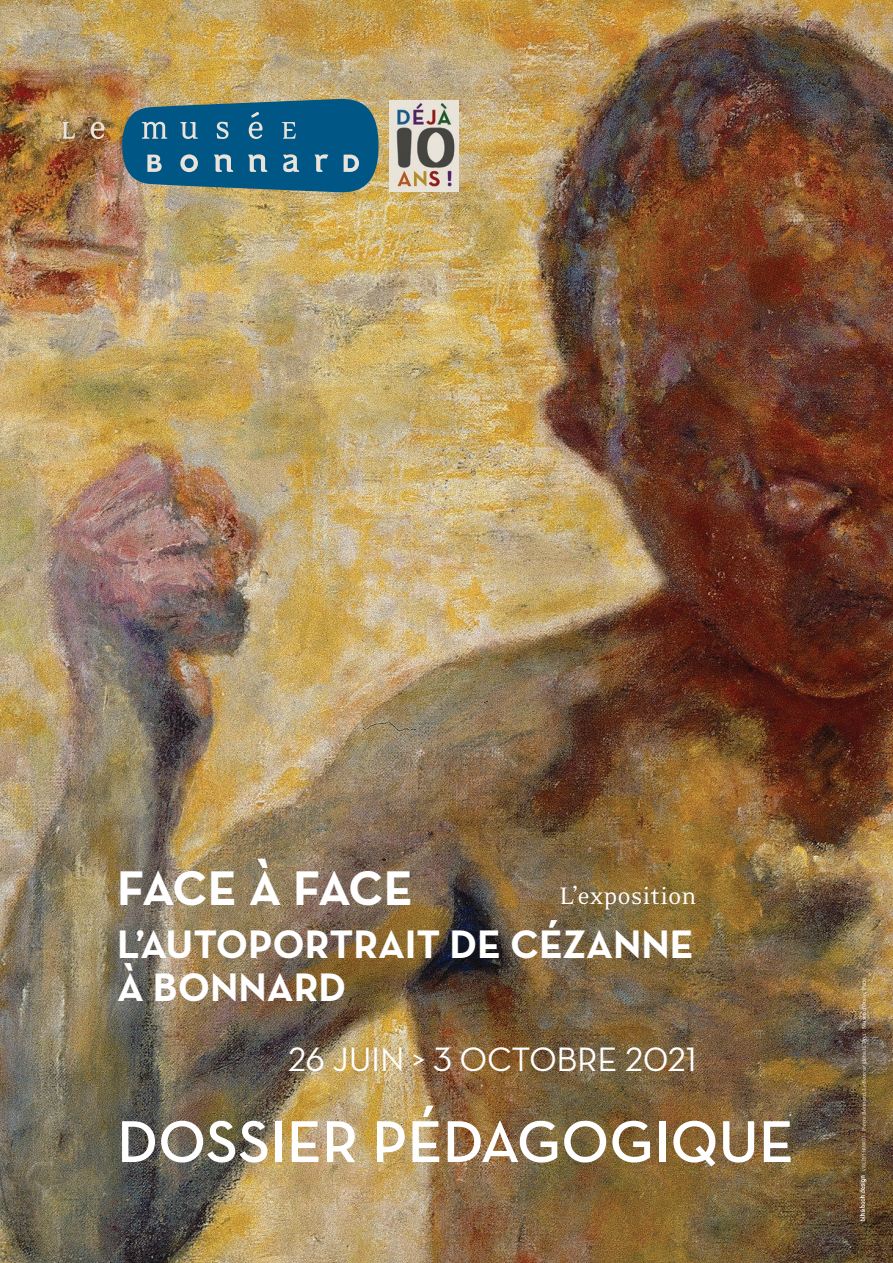
<style>
.page{position:relative;width:893px;height:1263px;background:#fff}
.page>*{position:absolute;margin:0;border:0;box-sizing:border-box;transform-origin:0 0}
.t1{font:600 60px "Neutraface Text";color:#fff}
.t2{font:49.5px "Neutraface Text Bold Alt";letter-spacing:-.05em;color:#fff}
.t3{font:40.5px "Neutraface Text Bold Alt";color:#fff}
.t4{font:34.5px "Neutraface Text";letter-spacing:-.01em;color:#fff}
.t5{font:27.45px "Eidetic Neo OT";color:#fff}
.t6{font:6.15px "Eidetic Neo OT";color:#fff}
.s1{font-family:"TSTARPRO";font-size:5.1px;color:#4a4846}
.s2{font-family:"TSTARPRO";font-size:5.1px}
.s3{font-style:italic}
</style>
<div class="page">
<img style="left:0;top:0;width:893px;height:1263px">
<svg style="left:860px;top:1175px;width:6px;height:46px"></svg>
<svg style="left:91px;top:122px;width:13px;height:17px"></svg>
<svg style="left:64px;top:122px;width:11px;height:17px"></svg>
<svg style="left:122px;top:98px;width:257px;height:95px;background:#2c6b88"></svg>
<img style="left:390px;top:101px;width:69px;height:90px">
<h2 class="t2" style="left:117px;top:856px;width:298px">FACE À FACE</h2>
<h3 class="t3" style="left:117px;top:918px;width:578px">L’AUTOPORTRAIT DE CÉZANNE</h3>
<h3 class="t5" style="left:560px;top:882px;width:139px">L’exposition</h3>
<h3 class="t3" style="left:117px;top:961px;width:231px">À BONNARD</h3>
<h3 class="t4" style="left:288px;top:1038px;width:410px">26 JUIN &gt; 3 OCTOBRE 2021</h3>
<h1 class="t1" style="left:117px;top:1104px;width:678px">DOSSIER PÉDAGOGIQUE</h1>
<p class="t6" style="left:861px;top:1174px;width:199px;rotate:-90deg"><span class="s1">-</span> <span class="s2">VINCENT HANROT -</span> Pierre Bonnard, <span class="s3">Le Boxeur</span> (détail), 1931 – Musée d’Orsay, Paris</p>
</div>
